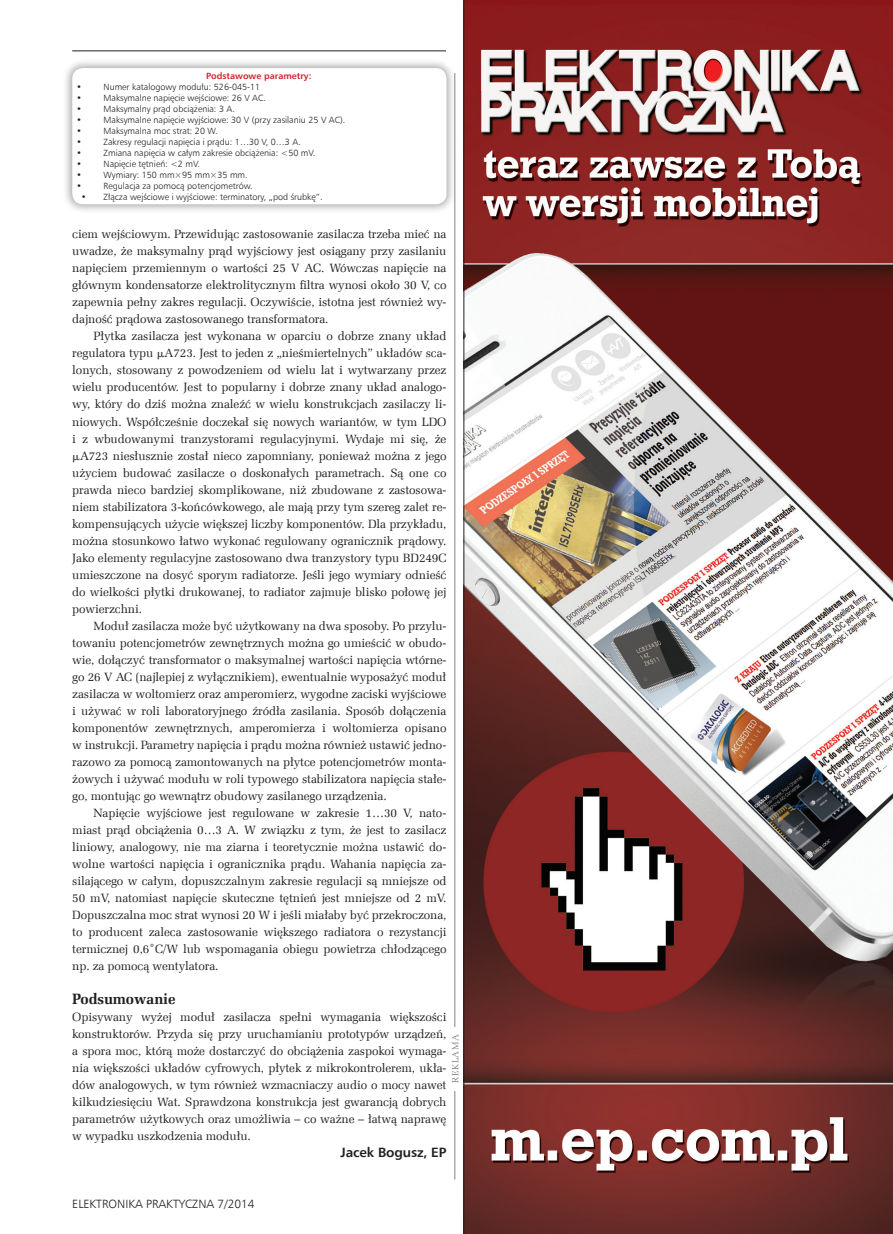
<style>
.page{position:relative;width:893px;height:1234px;background:#fff}
.page>*{position:absolute;margin:0;border:0;box-sizing:border-box;transform-origin:0 0}
._3_Srodtytul{font:700 15px "Zapf Ellipt EU";letter-spacing:-.01em;color:#231f20}
._0_Autor{font:700 13.5px "Humnst 777 EU";letter-spacing:-.01em;color:#231f20}
._1_Body{font:12px/17px "Zapf Ellipt EU";letter-spacing:-.01em;color:#231f20;text-align:justify}
.t1{font:12px "Humnst 777 Lt EU";color:#231f20}
.t2{font:9px "Humnst 777 Lt EU";color:#231f20}
.t3{font:700 9px "Humnst 777 EU";color:#d1232a}
._1_Body-2{font:9px "Zapf Ellipt EU";letter-spacing:.075em;color:#808285}
.s1{font-family:"Math With Greek"}
</style>
<div class="page">
<hr style="left:72px;top:51px;width:766px;height:1px;background:#231f20">
<div style="left:62px;top:58px;width:395px;height:156px;background:#231f20;opacity:.35"></div>
<div style="left:72px;top:68px;width:374px;height:136px;background:#fff;border-radius:11px"></div>
<hr style="left:455px;top:73px;width:1px;height:1106px;background:#808285">
<div style="left:446px;top:1026px;width:17px;height:64px;background:#fff"></div>
<div style="left:446px;top:0;width:199px;height:66px;background:#fff"></div>
<svg style="left:463px;top:0;width:430px;height:1233px"></svg>
<p class="t3" style="left:206px;top:70px;width:107px">Podstawowe parametry:</p>
<p class="t2" style="left:77px;top:81px;width:7px">•</p>
<p class="t2" style="left:104px;top:81px;width:158px">Numer katalogowy modułu: 526-045-11</p>
<p class="t2" style="left:77px;top:92px;width:7px">•</p>
<p class="t2" style="left:104px;top:92px;width:164px">Maksymalne napięcie wejściowe: 26 V AC.</p>
<p class="t2" style="left:77px;top:103px;width:7px">•</p>
<p class="t2" style="left:104px;top:103px;width:133px">Maksymalny prąd obciążenia: 3 A.</p>
<p class="t2" style="left:77px;top:114px;width:7px">•</p>
<p class="t2" style="left:104px;top:114px;width:243px">Maksymalne napięcie wyjściowe: 30 V (przy zasilaniu 25 V AC).</p>
<p class="t2" style="left:77px;top:125px;width:7px">•</p>
<p class="t2" style="left:104px;top:125px;width:116px">Maksymalna moc strat: 20 W.</p>
<p class="t2" style="left:77px;top:136px;width:7px">•</p>
<p class="t2" style="left:104px;top:136px;width:199px">Zakresy regulacji napięcia i prądu: 1…30 V, 0…3 A.</p>
<p class="t2" style="left:77px;top:147px;width:7px">•</p>
<p class="t2" style="left:104px;top:147px;width:213px">Zmiana napięcia w całym zakresie obciążenia: &lt;50 mV.</p>
<p class="t2" style="left:77px;top:158px;width:7px">•</p>
<p class="t2" style="left:104px;top:158px;width:98px">Napięcie tętnień: &lt;2 mV.</p>
<p class="t2" style="left:77px;top:169px;width:7px">•</p>
<p class="t2" style="left:104px;top:169px;width:146px">Wymiary: 150 mm×95 mm×35 mm.</p>
<p class="t2" style="left:77px;top:180px;width:7px">•</p>
<p class="t2" style="left:104px;top:180px;width:151px">Regulacja za pomocą potencjometrów.</p>
<p class="t2" style="left:81px;top:191px;width:243px">• Złącza wejściowe i wyjściowe: terminatory, „pod śrubkę”.</p>
<p class="_1_Body" style="left:72px;top:226px;width:376px">ciem wejściowym. Przewidując zastosowanie zasilacza trzeba mieć na uwadze, że maksymalny prąd wyjściowy jest osiągany przy zasilaniu napięciem przemiennym o wartości 25 V AC. Wówczas napięcie na głównym kondensatorze elektrolitycznym filtra wynosi około 30 V, co zapewnia pełny zakres regulacji. Oczywiście, istotna jest również wy&shy;dajność prądowa zastosowanego transformatora.</p>
<p class="_1_Body" style="left:72px;top:328px;width:376px;text-indent:21px">Płytka zasilacza jest wykonana w oparciu o dobrze znany układ regulatora typu <span class="s1">m</span>A723. Jest to jeden z „nieśmiertelnych” układów sca&shy;lonych, stosowany z powodzeniem od wielu lat i wytwarzany przez wielu producentów. Jest to popularny i dobrze znany układ analogo&shy;wy, który do dziś można znaleźć w wielu konstrukcjach zasilaczy li&shy;niowych. Współcześnie doczekał się nowych wariantów, w tym LDO i z wbudowanymi tranzystorami regulacyjnymi. Wydaje mi się, że <span class="s1">m</span>A723 niesłusznie został nieco zapomniany, ponieważ można z jego użyciem budować zasilacze o doskonałych parametrach. Są one co prawda nieco bardziej skomplikowane, niż zbudowane z zastosowa&shy;niem stabilizatora 3-końcówkowego, ale mają przy tym szereg zalet re&shy;kompensujących użycie większej liczby komponentów. Dla przykładu, można stosunkowo łatwo wykonać regulowany ogranicznik prądowy.<br>Jako elementy regulacyjne zastosowano dwa tranzystory typu BD249C umieszczone na dosyć sporym radiatorze. Jeśli jego wymiary odnieść do wielkości płytki drukowanej, to radiator zajmuje blisko połowę jej powierzchni.</p>
<p class="_1_Body" style="left:72px;top:617px;width:376px;text-indent:21px">Moduł zasilacza może być użytkowany na dwa sposoby. Po przylu&shy;towaniu potencjometrów zewnętrznych można go umieścić w obudo&shy;wie, dołączyć transformator o maksymalnej wartości napięcia wtórne&shy;go 26 V AC (najlepiej z wyłącznikiem), ewentualnie wyposażyć moduł zasilacza w woltomierz oraz amperomierz, wygodne zaciski wyjściowe i używać w roli laboratoryjnego źródła zasilania. Sposób dołączenia komponentów zewnętrznych, amperomierza i woltomierza opisano w instrukcji. Parametry napięcia i prądu można również ustawić jedno&shy;razowo za pomocą zamontowanych na płytce potencjometrów monta&shy;żowych i używać modułu w roli typowego stabilizatora napięcia stałe&shy;go, montując go wewnątrz obudowy zasilanego urządzenia.</p>
<p class="_1_Body" style="left:72px;top:804px;width:376px;text-indent:21px">Napięcie wyjściowe jest regulowane w zakresie 1…30 V, nato&shy;miast prąd obciążenia 0…3 A. W związku z tym, że jest to zasilacz liniowy, analogowy, nie ma ziarna i teoretycznie można ustawić do&shy;wolne wartości napięcia i ogranicznika prądu. Wahania napięcia za&shy;silającego w całym, dopuszczalnym zakresie regulacji są mniejsze od 50 mV, natomiast napięcie skuteczne tętnień jest mniejsze od 2 mV.<br>Dopuszczalna moc strat wynosi 20 W i jeśli miałaby być przekroczona, to producent zaleca zastosowanie większego radiatora o rezystancji termicznej 0,6˚C/W lub wspomagania obiegu powietrza chłodzącego np. za pomocą wentylatora.</p>
<p class="_3_Srodtytul" style="left:72px;top:989px;width:105px">Podsumowanie</p>
<p class="_1_Body" style="left:72px;top:1008px;width:376px">Opisywany wyżej moduł zasilacza spełni wymagania większości konstruktorów. Przyda się przy uruchamianiu prototypów urządzeń, a spora moc, którą może dostarczyć do obciążenia zaspokoi wymaga&shy;nia większości układów cyfrowych, płytek z mikrokontrolerem, ukła&shy;dów analogowych, w tym również wzmacniaczy audio o mocy nawet kilkudziesięciu Wat. Sprawdzona konstrukcja jest gwarancją dobrych parametrów użytkowych oraz umożliwia – co ważne – łatwą naprawę w wypadku uszkodzenia modułu.</p>
<p class="_0_Autor" style="left:340px;top:1143px;width:107px">Jacek Bogusz, EP</p>
<p class="_1_Body-2" style="left:450px;top:1082px;width:50px;rotate:-90deg">REKLAMA</p>
<p class="t1" style="left:72px;top:1196px;width:184px">ELEKTRONIKA PRAKTYCZNA 7/2014</p>
</div>
